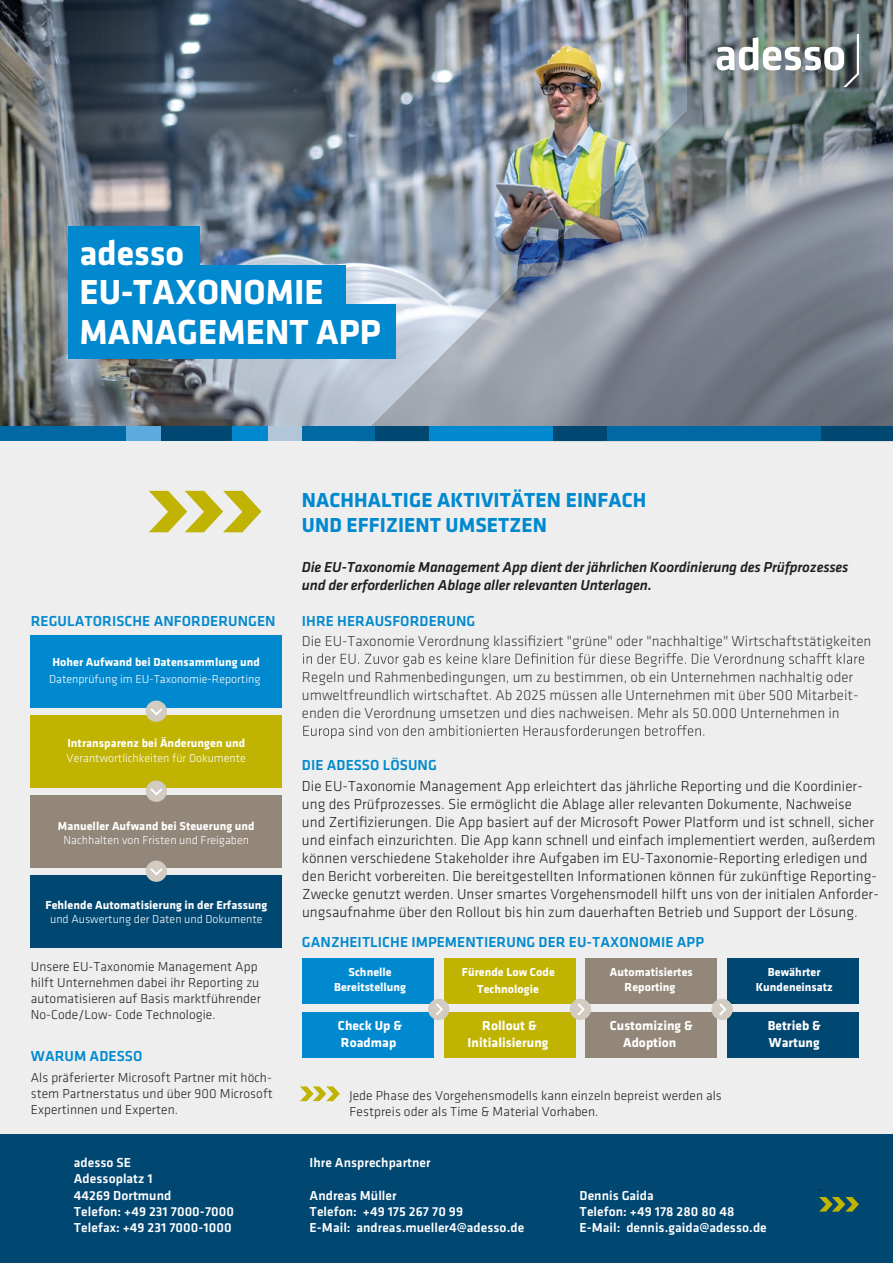
<style>
.page{position:relative;width:893px;height:1263px;background:#edeeed}
.page>*{position:absolute;margin:0;border:0;box-sizing:border-box;transform-origin:0 0}
.t1{font:700 36px/39.2px "Klavika";color:#fff}
.t2{font:700 21px/25.2px "Klavika";letter-spacing:.005em;color:#0089cf}
.t3{font:300 15px/18px "Klavika";letter-spacing:.005em;color:#231f20}
.t4{font:300 15px/18px "Klavika";color:#3e3e3f}
.t5{font:italic 500 15px/18px "Klavika";letter-spacing:-.01em;color:#231f20}
.t6{font:500 15px "Klavika";letter-spacing:.005em;color:#0089cf}
.t7{font:300 13.5px/16.2px "Klavika";letter-spacing:.005em;color:#231f20}
.t8{font:500 13.5px/16.2px "Klavika";letter-spacing:.005em;color:#fff}
.t9{font:700 13.5px/16.2px "Klavika";letter-spacing:.005em;color:#fff}
.t10{font:700 12px/14.4px "Klavika";letter-spacing:.005em;color:#fff;text-align:center}
.t11{font:300 12px "Klavika";color:#fff}
</style>
<div class="page">
<img style="left:0;top:0;width:355px;height:426px">
<svg style="left:149px;top:491px;width:112px;height:41px"></svg>
<div style="left:0;top:1135px;width:893px;height:128px;background:#004772"></div>
<svg style="left:303px;top:653px;width:561px;height:14px"></svg>
<svg style="left:303px;top:725px;width:401px;height:14px"></svg>
<svg style="left:819px;top:1197px;width:40px;height:14px"></svg>
<div style="left:302px;top:1012px;width:132px;height:46px;background:#0089cf"></div>
<div style="left:444px;top:1012px;width:132px;height:46px;background:#c0b301"></div>
<div style="left:585px;top:1012px;width:132px;height:46px;background:#938779"></div>
<div style="left:727px;top:1012px;width:132px;height:46px;background:#004772"></div>
<div style="left:302px;top:958px;width:132px;height:46px;background:#0089cf"></div>
<div style="left:444px;top:958px;width:132px;height:46px;background:#c0b301"></div>
<div style="left:585px;top:958px;width:132px;height:46px;background:#938779"></div>
<div style="left:727px;top:958px;width:132px;height:46px;background:#004772"></div>
<div style="left:428px;top:999px;width:21px;height:21px;background:#d1cbc2;border-radius:50%"></div>
<svg style="left:436px;top:1003px;width:7px;height:12px"></svg>
<div style="left:570px;top:999px;width:21px;height:21px;background:#d1cbc2;border-radius:50%"></div>
<svg style="left:578px;top:1003px;width:7px;height:12px"></svg>
<div style="left:711px;top:999px;width:22px;height:21px;background:#d1cbc2;border-radius:50%"></div>
<svg style="left:719px;top:1003px;width:7px;height:12px"></svg>
<img style="left:365px;top:0;width:528px;height:426px">
<svg style="left:717px;top:34px;width:142px;height:53px;background:#919999"></svg>
<div style="left:68px;top:226px;width:131px;height:54px;background:#0089cf"></div>
<div style="left:68px;top:265px;width:278px;height:55px;background:#0089cf"></div>
<div style="left:68px;top:304px;width:327px;height:55px;background:#0089cf"></div>
<div style="left:607px;top:426px;width:214px;height:15px;background:#0068a2"></div>
<div style="left:821px;top:426px;width:72px;height:15px;background:#004772"></div>
<div style="left:429px;top:426px;width:125px;height:15px;background:#0089cf"></div>
<div style="left:554px;top:426px;width:53px;height:15px;background:#004772"></div>
<div style="left:375px;top:426px;width:54px;height:15px;background:#004772"></div>
<div style="left:302px;top:426px;width:73px;height:15px;background:#0068a2"></div>
<div style="left:268px;top:426px;width:34px;height:15px;background:#b2c6da"></div>
<div style="left:232px;top:426px;width:36px;height:15px;background:#0089cf"></div>
<div style="left:161px;top:426px;width:71px;height:15px;background:#004772"></div>
<div style="left:125px;top:426px;width:36px;height:15px;background:#5babdf"></div>
<div style="left:0;top:426px;width:125px;height:15px;background:#0068a2"></div>
<div style="left:31px;top:635px;width:251px;height:72px;background:#0089cf"></div>
<div style="left:31px;top:715px;width:251px;height:72px;background:#c0b301"></div>
<div style="left:31px;top:795px;width:251px;height:72px;background:#938779"></div>
<div style="left:31px;top:875px;width:251px;height:72px;background:#004772"></div>
<div style="left:146px;top:700px;width:21px;height:22px;background:#d1cbc2;border-radius:50%"></div>
<svg style="left:150px;top:708px;width:12px;height:7px"></svg>
<div style="left:146px;top:780px;width:21px;height:22px;background:#d1cbc2;border-radius:50%"></div>
<svg style="left:150px;top:788px;width:12px;height:7px"></svg>
<div style="left:146px;top:860px;width:21px;height:22px;background:#d1cbc2;border-radius:50%"></div>
<svg style="left:150px;top:868px;width:12px;height:7px"></svg>
<svg style="left:300px;top:1086px;width:40px;height:15px"></svg>
<h1 class="t1" style="left:80px;top:234px;width:303px">adesso<br>EU-TAXONOMIE<br>MANAGEMENT APP</h1>
<p class="t6" style="left:31px;top:613px;width:246px">REGULATORISCHE ANFORDERUNGEN</p>
<p class="t10" style="left:52px;top:655px;width:209px">Hoher Aufwand bei Datensammlung und</p>
<p class="t11" style="left:49px;top:672px;width:213px">Datenprüfung im EU-Taxonomie-Reporting</p>
<p class="t10" style="left:67px;top:736px;width:179px">Intransparenz bei Änderungen und</p>
<p class="t11" style="left:67px;top:751px;width:181px">Verantwortlichkeiten für Dokumente</p>
<p class="t10" style="left:58px;top:819px;width:198px">Manueller Aufwand bei Steuerung und</p>
<p class="t11" style="left:64px;top:834px;width:187px">Nachhalten von Fristen und Freigaben</p>
<p class="t10" style="left:45px;top:898px;width:223px">Fehlende Automatisierung in der Erfassung</p>
<p class="t11" style="left:50px;top:913px;width:214px">und Auswertung der Daten und Dokumente</p>
<p class="t7" style="left:31px;top:958px;width:232px">Unsere EU-Taxonomie Management App hilft Unternehmen dabei ihr Reporting zu automatisieren auf Basis marktführender No-Code/Low- Code Technologie.</p>
<p class="t6" style="left:31px;top:1048px;width:113px">WARUM ADESSO</p>
<p class="t7" style="left:31px;top:1069px;width:244px;text-align:justify">Als präferierter Microsoft Partner mit höch&shy;stem Partnerstatus und über 900 Microsoft Expertinnen und Experten.</p>
<h2 class="t2" style="left:302px;top:488px;width:346px">NACHHALTIGE AKTIVITÄTEN EINFACH<br>UND EFFIZIENT UMSETZEN</h2>
<p class="t5" style="left:302px;top:559px;width:548px">Die EU-Taxonomie Management App dient der jährlichen Koordinierung des Prüfprozesses und der erforderlichen Ablage aller relevanten Unterlagen.</p>
<p class="t6" style="left:302px;top:613px;width:175px">IHRE HERAUSFORDERUNG</p>
<p class="t4" style="left:302px;top:632px;width:571px">Die EU-Taxonomie Verordnung klassifiziert "grüne" oder "nachhaltige" Wirtschaftstätigkeiten</p>
<p class="t4" style="left:302px;top:668px;width:558px">Regeln und Rahmenbedingungen, um zu bestimmen, ob ein Unternehmen nachhaltig oder umweltfreundlich wirtschaftet. Ab 2025 müssen alle Unternehmen mit über 500 Mitarbeit&shy;enden die Verordnung umsetzen und dies nachweisen. Mehr als 50.000 Unternehmen in</p>
<p class="t6" style="left:302px;top:757px;width:136px">DIE ADESSO LÖSUNG</p>
<p class="t3" style="left:302px;top:777px;width:578px">Die EU-Taxonomie Management App erleichtert das jährliche Reporting und die Koordinier&shy;ung des Prüfprozesses. Sie ermöglicht die Ablage aller relevanten Dokumente, Nachweise und Zertifizierungen. Die App basiert auf der Microsoft Power Platform und ist schnell, sicher und einfach einzurichten. Die App kann schnell und einfach implementiert werden, außerdem können verschiedene Stakeholder ihre Aufgaben im EU-Taxonomie-Reporting erledigen und den Bericht vorbereiten. Die bereitgestellten Informationen können für zukünftige Reporting-Zwecke genutzt werden. Unser smartes Vorgehensmodell hilft uns von der initialen Anforder&shy;ungsaufnahme über den Rollout bis hin zum dauerhaften Betrieb und Support der Lösung.</p>
<p class="t6" style="left:302px;top:934px;width:404px">GANZHEITLICHE IMPEMENTIERUNG DER EU-TAXONOMIE APP</p>
<p class="t10" style="left:334px;top:965px;width:74px">Schnelle<br>Bereitstellung</p>
<p class="t10" style="left:462px;top:964px;width:95px;line-height:16.2px">Fürende Low Code<br>Technologie</p>
<p class="t10" style="left:610px;top:965px;width:84px">Automatisiertes<br>Reporting</p>
<p class="t10" style="left:756px;top:965px;width:79px">Bewährter<br>Kundeneinsatz</p>
<p class="t9" style="left:338px;top:1018px;width:66px">Check Up &amp;<br>Roadmap</p>
<p class="t9" style="left:468px;top:1018px;width:82px;text-align:center">Rollout &amp;<br>Initialisierung</p>
<p class="t9" style="left:610px;top:1018px;width:84px;text-align:center">Customizing &amp;<br>Adoption</p>
<p class="t9" style="left:768px;top:1018px;width:55px">Betrieb &amp;<br>Wartung</p>
<p class="t7" style="left:350px;top:1087px;width:374px">Jede Phase des Vorgehensmodells kann einzeln bepreist werden als<br>Festpreis oder als Time &amp; Material Vorhaben.</p>
<p class="t8" style="left:74px;top:1155px;width:162px">adesso SE<br>Adessoplatz 1<br>44269 Dortmund<br>Telefon: +49 231 7000-7000<br>Telefax: +49 231 7000-1000</p>
<p class="t8" style="left:310px;top:1155px;width:122px">Ihre Ansprechpartner</p>
<p class="t8" style="left:310px;top:1187px;width:88px">Andreas Müller</p>
<p class="t8" style="left:579px;top:1187px;width:76px">Dennis Gaida</p>
<p class="t8" style="left:310px;top:1203px;width:155px">Telefon: +49 175 267 70 99</p>
<p class="t8" style="left:580px;top:1203px;width:156px">Telefon: +49 178 280 80 48</p>
<p class="t8" style="left:310px;top:1219px;width:216px">E-Mail: andreas.mueller4@adesso.de</p>
<p class="t8" style="left:579px;top:1219px;width:189px">E-Mail: dennis.gaida@adesso.de</p>
<p class="t3" style="left:817px;top:1180px;width:7px">-</p>
</div>
